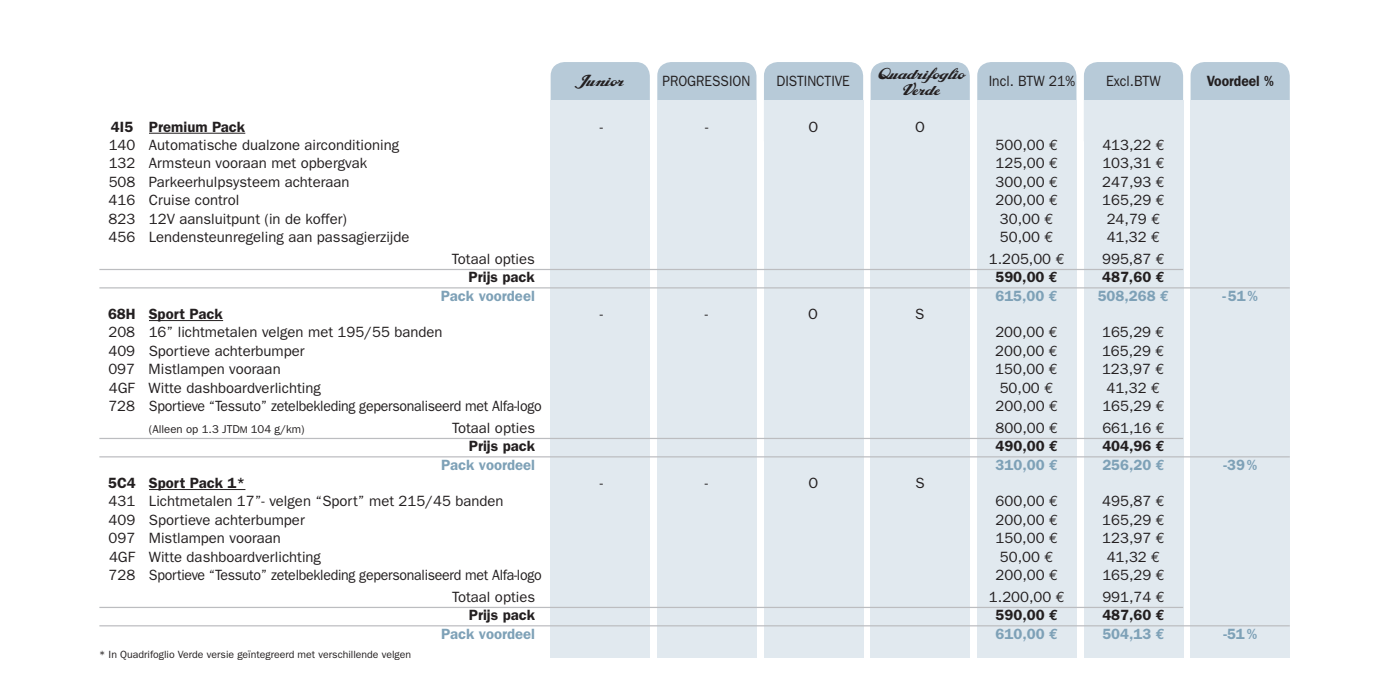
<style>
.page{position:relative;width:1389px;height:695px;background:#fff}
.page>*{position:absolute;margin:0;border:0;box-sizing:border-box;transform-origin:0 0}
.t1{font:18.38px "Alfa Plain";color:#231f20}
.t2{font:14.88px "Franklin Gothic";color:#231f20}
.t3{font:14.88px "Franklin Gothic";letter-spacing:-.02em;color:#231f20}
.t4{font:600 14.88px "Franklin Gothic";color:#231f20}
.t5{font:600 14.88px "Franklin Gothic";color:#7ea1b7}
.t6{font:14.88px "Franklin Gothic";color:#231f20;scale:.91 1}
.t7{font:14.88px "Franklin Gothic";color:#231f20;scale:.93 1}
.t8{font:600 14.88px "Franklin Gothic";color:#231f20;scale:.93 1}
.t9{font:11.38px "Franklin Gothic";color:#231f20}
.t10{font:10.5px "Franklin Gothic";color:#231f20}
.s1{font-family:"Euro Mono"}
.s2{font-family:"Euro Mono";font-weight:700}
.s3{font-size:9.62px}
</style>
<div class="page">
<div style="left:1084px;top:62px;width:99px;height:92px;background:#b7cad8;border-radius:14px"></div>
<div style="left:1191px;top:62px;width:99px;height:92px;background:#b7cad8;border-radius:14px"></div>
<div style="left:977px;top:62px;width:99px;height:92px;background:#b7cad8;border-radius:14px"></div>
<div style="left:871px;top:62px;width:99px;height:92px;background:#b7cad8;border-radius:14px"></div>
<div style="left:764px;top:62px;width:99px;height:92px;background:#b7cad8;border-radius:14px"></div>
<div style="left:657px;top:62px;width:99px;height:92px;background:#b7cad8;border-radius:14px"></div>
<div style="left:551px;top:62px;width:99px;height:92px;background:#b7cad8;border-radius:14px"></div>
<div style="left:1084px;top:100px;width:99px;height:557px;background:#e1e9ef"></div>
<div style="left:1191px;top:100px;width:99px;height:557px;background:#e1e9ef"></div>
<div style="left:977px;top:100px;width:99px;height:557px;background:#e1e9ef"></div>
<div style="left:871px;top:100px;width:99px;height:557px;background:#e1e9ef"></div>
<div style="left:764px;top:100px;width:99px;height:557px;background:#e1e9ef"></div>
<div style="left:657px;top:100px;width:99px;height:557px;background:#e1e9ef"></div>
<div style="left:551px;top:100px;width:99px;height:557px;background:#e1e9ef"></div>
<hr style="left:149px;top:133px;width:96px;height:1px;background:#231f20">
<hr style="left:99px;top:269px;width:1084px;height:1px;background:#bcbdc0">
<hr style="left:99px;top:287px;width:1191px;height:1px;background:#bcbdc0">
<hr style="left:149px;top:320px;width:74px;height:1px;background:#231f20">
<hr style="left:99px;top:438px;width:1084px;height:1px;background:#bcbdc0">
<hr style="left:99px;top:456px;width:1191px;height:1px;background:#bcbdc0">
<hr style="left:149px;top:489px;width:96px;height:1px;background:#231f20">
<hr style="left:99px;top:606px;width:1084px;height:2px;background:#bcbdc0">
<hr style="left:99px;top:625px;width:1191px;height:1px;background:#bcbdc0">
<p class="t1" style="left:575px;top:72px;width:50px">Junior</p>
<p class="t6" style="left:663px;top:72px;width:98px">PROGRESSION</p>
<p class="t6" style="left:777px;top:72px;width:82px">DISTINCTIVE</p>
<p class="t1" style="left:879px;top:65px;width:88px">Quadrifoglio</p>
<p class="t7" style="left:989px;top:72px;width:95px">Incl. BTW 21%</p>
<p class="t7" style="left:1106px;top:72px;width:60px">Excl.BTW</p>
<p class="t8" style="left:1207px;top:72px;width:73px">Voordeel %</p>
<p class="t1" style="left:904px;top:81px;width:38px">Verde</p>
<p class="t4" style="left:111px;top:118px;width:136px">4I5 Premium Pack</p>
<p class="t2" style="left:600px;top:118px;width:5px">-</p>
<p class="t2" style="left:705px;top:118px;width:5px">-</p>
<p class="t2" style="left:808px;top:118px;width:11px">O</p>
<p class="t2" style="left:915px;top:118px;width:11px">O</p>
<p class="t2" style="left:109px;top:136px;width:292px">140 Automatische dualzone airconditioning</p>
<p class="t2" style="left:996px;top:136px;width:64px">500,00 <span class="s1">E</span></p>
<p class="t2" style="left:1102px;top:136px;width:64px">413,22 <span class="s1">E</span></p>
<p class="t2" style="left:109px;top:155px;width:260px">132 Armsteun vooraan met opbergvak</p>
<p class="t2" style="left:996px;top:155px;width:64px">125,00 <span class="s1">E</span></p>
<p class="t2" style="left:1102px;top:155px;width:64px">103,31 <span class="s1">E</span></p>
<p class="t2" style="left:109px;top:173px;width:242px">508 Parkeerhulpsysteem achteraan</p>
<p class="t2" style="left:996px;top:173px;width:64px">300,00 <span class="s1">E</span></p>
<p class="t2" style="left:1102px;top:173px;width:64px">247,93 <span class="s1">E</span></p>
<p class="t2" style="left:109px;top:192px;width:132px">416 Cruise control</p>
<p class="t2" style="left:996px;top:192px;width:64px">200,00 <span class="s1">E</span></p>
<p class="t2" style="left:1102px;top:192px;width:64px">165,29 <span class="s1">E</span></p>
<p class="t2" style="left:109px;top:210px;width:240px">823 12V aansluitpunt (in de koffer)</p>
<p class="t2" style="left:1000px;top:210px;width:55px">30,00 <span class="s1">E</span></p>
<p class="t2" style="left:1107px;top:210px;width:55px">24,79 <span class="s1">E</span></p>
<p class="t2" style="left:109px;top:228px;width:302px">456 Lendensteunregeling aan passagierzijde</p>
<p class="t2" style="left:1000px;top:228px;width:55px">50,00 <span class="s1">E</span></p>
<p class="t2" style="left:1107px;top:228px;width:55px">41,32 <span class="s1">E</span></p>
<p class="t2" style="left:452px;top:250px;width:85px">Totaal opties</p>
<p class="t2" style="left:989px;top:250px;width:77px">1.205,00 <span class="s1">E</span></p>
<p class="t2" style="left:1102px;top:250px;width:64px">995,87 <span class="s1">E</span></p>
<p class="t4" style="left:469px;top:268px;width:68px">Prijs pack</p>
<p class="t4" style="left:995px;top:268px;width:64px">590,00 <span class="s2">E</span></p>
<p class="t4" style="left:1102px;top:268px;width:64px">487,60 <span class="s2">E</span></p>
<p class="t5" style="left:441px;top:287px;width:95px">Pack voordeel</p>
<p class="t5" style="left:995px;top:287px;width:64px">615,00 <span class="s2">E</span></p>
<p class="t5" style="left:1098px;top:287px;width:73px">508,268 <span class="s2">E</span></p>
<p class="t5" style="left:1222px;top:287px;width:37px">-51%</p>
<p class="t4" style="left:108px;top:305px;width:116px">68H Sport Pack</p>
<p class="t2" style="left:600px;top:305px;width:5px">-</p>
<p class="t2" style="left:705px;top:305px;width:5px">-</p>
<p class="t2" style="left:808px;top:305px;width:11px">O</p>
<p class="t2" style="left:915px;top:305px;width:11px">S</p>
<p class="t2" style="left:108px;top:324px;width:336px">208 16” lichtmetalen velgen met 195/55 banden</p>
<p class="t2" style="left:995px;top:324px;width:64px">200,00 <span class="s1">E</span></p>
<p class="t2" style="left:1102px;top:324px;width:64px">165,29 <span class="s1">E</span></p>
<p class="t2" style="left:108px;top:342px;width:198px">409 Sportieve achterbumper</p>
<p class="t2" style="left:995px;top:342px;width:64px">200,00 <span class="s1">E</span></p>
<p class="t2" style="left:1102px;top:342px;width:64px">165,29 <span class="s1">E</span></p>
<p class="t2" style="left:108px;top:360px;width:174px">097 Mistlampen vooraan</p>
<p class="t2" style="left:995px;top:360px;width:64px">150,00 <span class="s1">E</span></p>
<p class="t2" style="left:1102px;top:360px;width:64px">123,97 <span class="s1">E</span></p>
<p class="t2" style="left:109px;top:379px;width:214px">4GF Witte dashboardverlichting</p>
<p class="t2" style="left:1000px;top:379px;width:55px">50,00 <span class="s1">E</span></p>
<p class="t2" style="left:1106px;top:379px;width:55px">41,32 <span class="s1">E</span></p>
<p class="t3" style="left:108px;top:397px;width:435px">728 Sportieve “Tessuto” zetelbekleding gepersonaliseerd met Alfa-logo</p>
<p class="t2" style="left:996px;top:397px;width:64px">200,00 <span class="s1">E</span></p>
<p class="t2" style="left:1102px;top:397px;width:64px">165,29 <span class="s1">E</span></p>
<p class="t9" style="left:149px;top:422px;width:157px">(Alleen op 1.3 JTD<span class="s3">M</span> 104 g/km)</p>
<p class="t2" style="left:452px;top:419px;width:85px">Totaal opties</p>
<p class="t2" style="left:996px;top:419px;width:64px">800,00 <span class="s1">E</span></p>
<p class="t2" style="left:1102px;top:419px;width:64px">661,16 <span class="s1">E</span></p>
<p class="t4" style="left:469px;top:437px;width:68px">Prijs pack</p>
<p class="t4" style="left:996px;top:437px;width:64px">490,00 <span class="s2">E</span></p>
<p class="t4" style="left:1102px;top:437px;width:64px">404,96 <span class="s2">E</span></p>
<p class="t5" style="left:441px;top:455px;width:95px">Pack voordeel</p>
<p class="t5" style="left:996px;top:455px;width:64px">310,00 <span class="s2">E</span></p>
<p class="t5" style="left:1102px;top:455px;width:64px">256,20 <span class="s2">E</span></p>
<p class="t5" style="left:1223px;top:455px;width:35px">-39%</p>
<p class="t4" style="left:108px;top:474px;width:139px">5C4 Sport Pack 1*</p>
<p class="t2" style="left:600px;top:474px;width:5px">-</p>
<p class="t2" style="left:705px;top:474px;width:5px">-</p>
<p class="t2" style="left:808px;top:474px;width:11px">O</p>
<p class="t2" style="left:915px;top:474px;width:11px">S</p>
<p class="t2" style="left:109px;top:492px;width:397px">431 Lichtmetalen 17”- velgen “Sport” met 215/45 banden</p>
<p class="t2" style="left:996px;top:492px;width:64px">600,00 <span class="s1">E</span></p>
<p class="t2" style="left:1102px;top:492px;width:64px">495,87 <span class="s1">E</span></p>
<p class="t2" style="left:109px;top:511px;width:198px">409 Sportieve achterbumper</p>
<p class="t2" style="left:996px;top:511px;width:64px">200,00 <span class="s1">E</span></p>
<p class="t2" style="left:1102px;top:511px;width:64px">165,29 <span class="s1">E</span></p>
<p class="t2" style="left:109px;top:529px;width:174px">097 Mistlampen vooraan</p>
<p class="t2" style="left:995px;top:529px;width:64px">150,00 <span class="s1">E</span></p>
<p class="t2" style="left:1102px;top:529px;width:64px">123,97 <span class="s1">E</span></p>
<p class="t2" style="left:109px;top:548px;width:214px">4GF Witte dashboardverlichting</p>
<p class="t2" style="left:1000px;top:548px;width:55px">50,00 <span class="s1">E</span></p>
<p class="t2" style="left:1107px;top:548px;width:55px">41,32 <span class="s1">E</span></p>
<p class="t3" style="left:109px;top:566px;width:435px">728 Sportieve “Tessuto” zetelbekleding gepersonaliseerd met Alfa-logo</p>
<p class="t2" style="left:996px;top:566px;width:64px">200,00 <span class="s1">E</span></p>
<p class="t2" style="left:1102px;top:566px;width:64px">165,29 <span class="s1">E</span></p>
<p class="t2" style="left:452px;top:588px;width:85px">Totaal opties</p>
<p class="t2" style="left:989px;top:588px;width:77px">1.200,00 <span class="s1">E</span></p>
<p class="t2" style="left:1102px;top:588px;width:64px">991,74 <span class="s1">E</span></p>
<p class="t4" style="left:469px;top:606px;width:68px">Prijs pack</p>
<p class="t4" style="left:996px;top:606px;width:64px">590,00 <span class="s2">E</span></p>
<p class="t4" style="left:1102px;top:606px;width:64px">487,60 <span class="s2">E</span></p>
<p class="t5" style="left:441px;top:624px;width:95px">Pack voordeel</p>
<p class="t5" style="left:996px;top:624px;width:64px">610,00 <span class="s2">E</span></p>
<p class="t5" style="left:1102px;top:624px;width:64px">504,13 <span class="s2">E</span></p>
<p class="t5" style="left:1223px;top:624px;width:35px">-51%</p>
<p class="t10" style="left:99px;top:648px;width:313px">* In Quadrifoglio Verde versie geïntegreerd met verschillende velgen</p>
</div>
